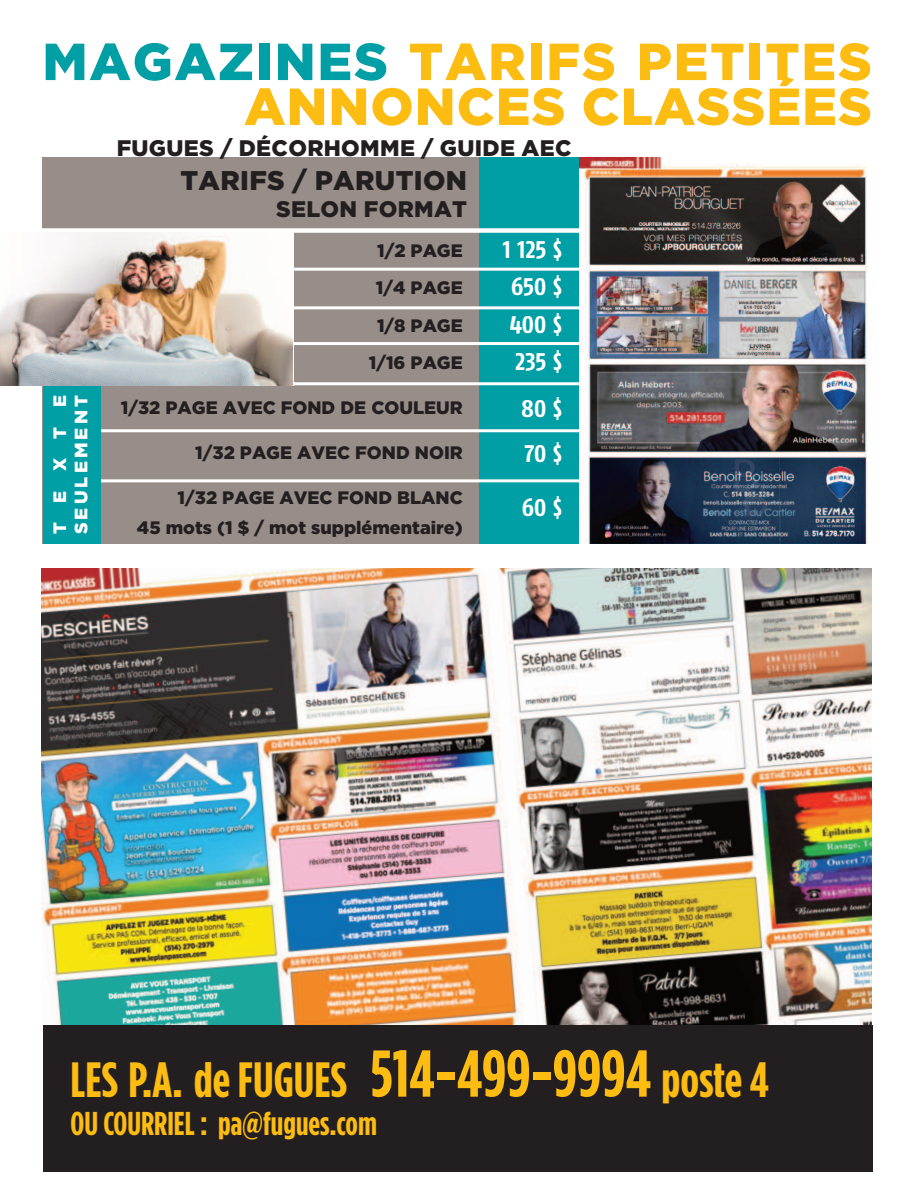
<style>
.page{position:relative;width:918px;height:1188px;background:#fff}
.page>*{position:absolute;margin:0;border:0;box-sizing:border-box;transform-origin:0 0}
.t1{font:900 52.05px/44.8px "Gotham";letter-spacing:.035em;color:#fdbc12;text-align:right}
.t2{font:700 49.5px "Gotham Condensed";color:#fdbc12}
.t3{font:700 33px "Gotham Condensed";color:#fdbc12}
.t4{font:900 27px "Gotham";letter-spacing:.015em;color:#231f20}
.t5{font:25.5px/37.5px "Fago Co Bold Lf";color:#fff;text-align:justify}
.t6{font:900 22.5px "Gotham";letter-spacing:.015em;color:#231f20}
.t7{font:900 18px/37.5px "Gotham";color:#231f20;text-align:center}
.t8{font:900 18px/21.6px "Gotham";letter-spacing:.175em;color:#fff}
.s1{color:#009ea5}
.s2{font-size:66px}
</style>
<div class="page">
<div style="left:42px;top:157px;width:829px;height:386px;background:#978d89"></div>
<div style="left:479px;top:157px;width:101px;height:386px;background:#009ea5"></div>
<hr style="left:293px;top:268px;width:590px;height:3px;background:#fff">
<hr style="left:293px;top:306px;width:590px;height:3px;background:#fff">
<hr style="left:293px;top:342px;width:590px;height:3px;background:#fff">
<hr style="left:293px;top:382px;width:590px;height:3px;background:#fff">
<hr style="left:43px;top:429px;width:840px;height:3px;background:#fff">
<hr style="left:43px;top:479px;width:840px;height:3px;background:#fff">
<div style="left:0;top:228px;width:883px;height:5px;background:#fff"></div>
<div style="left:43px;top:1025px;width:829px;height:146px;background:#231f20"></div>
<img style="left:41px;top:568px;width:830px;height:457px">
<img style="left:580px;top:157px;width:291px;height:386px">
<div style="left:43px;top:386px;width:57px;height:157px;background:#009ea5"></div>
<img style="left:0;top:232px;width:292px;height:153px">
<h1 class="t1" style="left:42px;top:38px;width:831px"><span class="s1">MAGAZINES</span> TARIFS PETITES<br>ANNONCES CLASSÉES</h1>
<p class="t6" style="left:117px;top:135px;width:456px">FUGUES / DÉCORHOMME / GUIDE AEC</p>
<p class="t8" style="left:48px;top:534px;width:141px;rotate:-90deg">TEXTE<br>SEULEMENT</p>
<h3 class="t4" style="left:180px;top:165px;width:288px">TARIFS / PARUTION</h3>
<p class="t6" style="left:276px;top:196px;width:193px">SELON FORMAT</p>
<p class="t7" style="left:369px;top:231px;width:95px">1/2 PAGE<br>1/4 PAGE<br>1/8 PAGE<br>1/16 PAGE</p>
<p class="t7" style="left:121px;top:389px;width:343px">1/32 PAGE AVEC FOND DE COULEUR</p>
<p class="t7" style="left:195px;top:434px;width:269px">1/32 PAGE AVEC FOND NOIR</p>
<p class="t7" style="left:137px;top:483px;width:327px;line-height:30px;text-align:right">1/32 PAGE AVEC FOND BLANC<br>45 mots (1 $ / mot supplémentaire)</p>
<h3 class="t5" style="left:503px;top:232px;width:61px">1 125 $ 650 $ 400 $ 235 $</h3>
<h3 class="t5" style="left:521px;top:388px;width:42px;line-height:45px">80 $<br>70 $</h3>
<h3 class="t5" style="left:522px;top:490px;width:42px">60 $</h3>
<h2 class="t2" style="left:70px;top:1062px;width:700px">LES P.A. de FUGUES <span class="s2">514-499-9994</span> poste 4</h2>
<h3 class="t3" style="left:70px;top:1112px;width:308px">OU COURRIEL : pa@fugues.com</h3>
</div>
